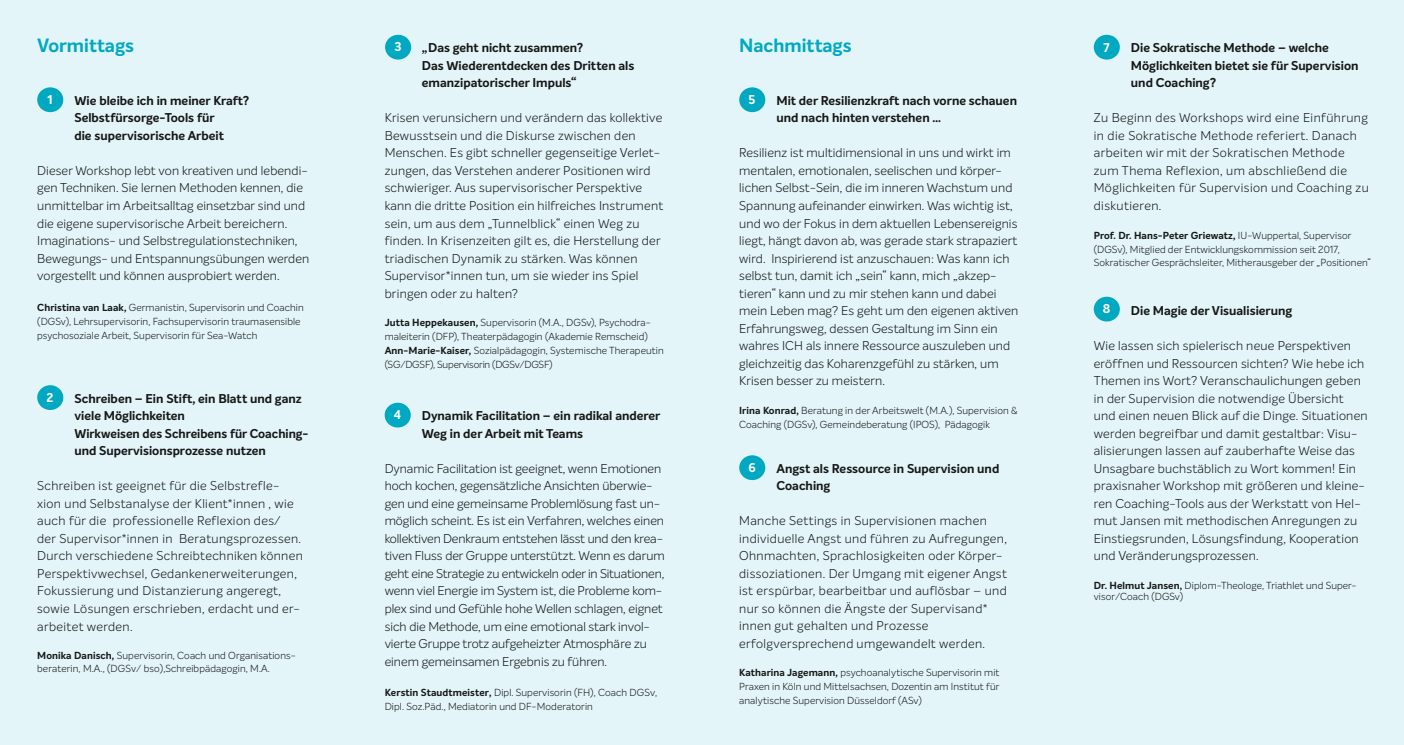
<style>
.page{position:relative;width:1404px;height:745px;background:#fff}
.page>*{position:absolute;margin:0;border:0;box-sizing:border-box;transform-origin:0 0}
.t1{font:700 18.75px "Intelo Alt";color:#00a9c1}
.t2{font:300 12.5px/17.5px "Intelo Alt";letter-spacing:.02em;color:#161615}
.t3{font:700 12.5px/17.5px "Intelo Alt";color:#161615}
.t4{font:300 12.5px/17.5px "Intelo Alt";color:#161615}
.t5{font:700 12.5px "Intelo Alt";color:#fff}
.t6{font:300 10px/13.8px "Intelo Alt";letter-spacing:.01em;color:#161615}
.s1{font-weight:700}
</style>
<div class="page">
<div style="left:0;top:0;width:1403px;height:744px;background:#e3f5f9"></div>
<div style="left:385px;top:35px;width:26px;height:25px;background:#00a9c1;border-radius:50%"></div>
<div style="left:1093px;top:35px;width:26px;height:25px;background:#00a9c1;border-radius:50%"></div>
<div style="left:384px;top:402px;width:27px;height:25px;background:#00a9c1;border-radius:50%"></div>
<div style="left:1093px;top:296px;width:26px;height:25px;background:#00a9c1;border-radius:50%"></div>
<div style="left:37px;top:87px;width:26px;height:25px;background:#00a9c1;border-radius:50%"></div>
<div style="left:739px;top:87px;width:26px;height:25px;background:#00a9c1;border-radius:50%"></div>
<div style="left:37px;top:385px;width:26px;height:25px;background:#00a9c1;border-radius:50%"></div>
<div style="left:739px;top:455px;width:26px;height:25px;background:#00a9c1;border-radius:50%"></div>
<h1 class="t1" style="left:37px;top:34px;width:98px">Vormittags</h1>
<h1 class="t1" style="left:739px;top:34px;width:114px">Nachmittags</h1>
<p class="t5" style="left:394px;top:38px;width:9px">3</p>
<p class="t5" style="left:1103px;top:39px;width:8px">7</p>
<p class="t3" style="left:422px;top:39px;width:214px">„Das geht nicht zusammen?<br>Das Wiederentdecken des Dritten als emanzipatorischer Impuls“</p>
<p class="t2" style="left:384px;top:109px;width:280px">Krisen verunsichern und verändern das kollektive Bewusstsein und die Diskurse zwischen den Menschen. Es gibt schneller gegenseitige Verlet&shy;zungen, das Verstehen anderer Positionen wird schwieriger. Aus supervisorischer Perspektive kann die dritte Position ein hilfreiches Instrument sein, um aus dem „Tunnelblick“ einen Weg zu finden. In Krisenzeiten gilt es, die Herstellung der triadischen Dynamik zu stärken. Was können Supervisor*innen tun, um sie wieder ins Spiel bringen oder zu halten?</p>
<p class="t6" style="left:384px;top:316px;width:280px"><span class="s1">Jutta Heppekausen,</span> Supervisorin (M.A., DGSv), Psychodra&shy;maleiterin (DFP), Theaterpädagogin (Akademie Remscheid)<br><span class="s1">Ann-Marie-Kaiser,</span> Sozialpädagogin, Systemische Therapeutin (SG/DGSF), Supervisorin (DGSv/DGSF)</p>
<p class="t3" style="left:1130px;top:39px;width:229px">Die Sokratische Methode – welche<br>Möglichkeiten bietet sie für Supervision und Coaching?</p>
<p class="t2" style="left:1093px;top:109px;width:276px">Zu Beginn des Workshops wird eine Einführung in die Sokratische Methode referiert. Danach arbeiten wir mit der Sokratischen Methode zum Thema Reflexion, um abschließend die Möglichkeiten für Supervision und Coaching zu diskutieren.</p>
<p class="t6" style="left:1093px;top:228px;width:278px"><span class="s1">Prof. Dr. Hans-Peter Griewatz,</span> IU-Wuppertal, Supervisor (DGSv), Mitglied der Entwicklungskommission seit 2017,<br>Sokratischer Gesprächsleiter, Mitherausgeber der „Positionen“</p>
<p class="t5" style="left:47px;top:92px;width:7px">1</p>
<p class="t5" style="left:748px;top:92px;width:8px">5</p>
<p class="t3" style="left:74px;top:92px;width:176px">Wie bleibe ich in meiner Kraft?<br>Selbstfürsorge-Tools für<br>die supervisorische Arbeit</p>
<p class="t2" style="left:37px;top:162px;width:273px">Dieser Workshop lebt von kreativen und lebendi&shy;gen Techniken. Sie lernen Methoden kennen, die unmittelbar im Arbeitsalltag einsetzbar sind und die eigene supervisorische Arbeit bereichern.<br>Imaginations- und Selbstregulationstechniken, Bewegungs- und Entspannungsübungen werden vorgestellt und können ausprobiert werden.</p>
<p class="t6" style="left:37px;top:301px;width:268px"><span class="s1">Christina van Laak,</span> Germanistin, Supervisorin und Coachin (DGSv), Lehrsupervisorin, Fachsupervisorin traumasensible psychosoziale Arbeit, Supervisorin für Sea-Watch</p>
<p class="t3" style="left:776px;top:92px;width:242px">Mit der Resilienzkraft nach vorne schauen und nach hinten verstehen …</p>
<p class="t2" style="left:739px;top:144px;width:280px">Resilienz ist multidimensional in uns und wirkt im mentalen, emotionalen, seelischen und körper&shy;lichen Selbst-Sein, die im inneren Wachstum und Spannung aufeinander einwirken. Was wichtig ist, und wo der Fokus in dem aktuellen Lebensereignis liegt, hängt davon ab, was gerade stark strapaziert wird. Inspirierend ist anzuschauen: Was kann ich selbst tun, damit ich „sein“ kann, mich „akzep&shy;tieren“ kann und zu mir stehen kann und dabei mein Leben mag? Es geht um den eigenen aktiven Erfahrungsweg, dessen Gestaltung im Sinn ein wahres ICH als innere Ressource auszuleben und gleichzeitig das Koharenzgefühl zu stärken, um Krisen besser zu meistern.</p>
<p class="t6" style="left:739px;top:403px;width:280px"><span class="s1">Irina Konrad,</span> Beratung in der Arbeitswelt (M.A.), Supervision &amp;<br>Coaching (DGSv), Gemeindeberatung (IPOS), Pädagogik</p>
<p class="t3" style="left:776px;top:459px;width:224px">Angst als Ressource in Supervision und<br>Coaching</p>
<p class="t2" style="left:739px;top:512px;width:269px">Manche Settings in Supervisionen machen individuelle Angst und führen zu Aufregungen, Ohnmachten, Sprachlosigkeiten oder Körper&shy;dissoziationen. Der Umgang mit eigener Angst ist erspürbar, bearbeitbar und auflösbar – und nur so können die Ängste der Supervisand* innen gut gehalten und Prozesse erfolgversprechend umgewandelt werden.</p>
<p class="t6" style="left:739px;top:665px;width:262px;text-align:justify"><span class="s1">Katharina Jagemann,</span> psychoanalytische Supervisorin mit Praxen in Köln und Mittelsachsen, Dozentin am Institut für analytische Supervision Düsseldorf (ASv)</p>
<p class="t5" style="left:1102px;top:300px;width:9px">8</p>
<p class="t3" style="left:1130px;top:302px;width:163px">Die Magie der Visualisierung</p>
<p class="t2" style="left:1093px;top:337px;width:275px">Wie lassen sich spielerisch neue Perspektiven eröffnen und Ressourcen sichten? Wie hebe ich Themen ins Wort? Veranschaulichungen geben in der Supervision die notwendige Übersicht und einen neuen Blick auf die Dinge. Situationen werden begreifbar und damit gestaltbar: Visu&shy;alisierungen lassen auf zauberhafte Weise das Unsagbare buchstäblich zu Wort kommen! Ein praxisnaher Workshop mit größeren und kleine&shy;ren Coaching-Tools aus der Werkstatt von Hel&shy;mut Jansen mit methodischen Anregungen zu Einstiegsrunden, Lösungsfindung, Kooperation und Veränderungsprozessen.</p>
<p class="t6" style="left:1093px;top:579px;width:264px;line-height:11.2px"><span class="s1">Dr. Helmut Jansen,</span> Diplom-Theologe, Triathlet und Super&shy;visor/Coach (DGSv)</p>
<p class="t5" style="left:47px;top:389px;width:8px">2</p>
<p class="t3" style="left:74px;top:389px;width:235px">Schreiben – Ein Stift, ein Blatt und ganz viele Möglichkeiten<br>Wirkweisen des Schreibens für Coaching&shy;und Supervisionsprozesse nutzen</p>
<p class="t2" style="left:37px;top:477px;width:267px">Schreiben ist geeignet für die Selbstrefle&shy;xion und Selbstanalyse der Klient*innen , wie auch für die professionelle Reflexion des/<br>der Supervisor*innen in Beratungsprozessen.<br>Durch verschiedene Schreibtechniken können Perspektivwechsel, Gedankenerweiterungen, Fokussierung und Distanzierung angeregt, sowie Lösungen erschrieben, erdacht und er&shy;arbeitet werden.</p>
<p class="t6" style="left:37px;top:648px;width:260px"><span class="s1">Monika Danisch,</span> Supervisorin, Coach und Organisations&shy;beraterin, M.A., (DGSv/ bso),Schreibpädagogin, M.A.</p>
<p class="t5" style="left:394px;top:406px;width:9px">4</p>
<p class="t3" style="left:422px;top:407px;width:240px">Dynamik Facilitation – ein radikal anderer<br>Weg in der Arbeit mit Teams</p>
<p class="t4" style="left:384px;top:459px;width:281px">Dynamic Facilitation ist geeignet, wenn Emotionen hoch kochen, gegensätzliche Ansichten überwie&shy;gen und eine gemeinsame Problemlösung fast un&shy;möglich scheint. Es ist ein Verfahren, welches einen kollektiven Denkraum entstehen lässt und den krea&shy;tiven Fluss der Gruppe unterstützt. Wenn es darum geht eine Strategie zu entwickeln oder in Situationen, wenn viel Energie im System ist, die Probleme kom&shy;plex sind und Gefühle hohe Wellen schlagen, eignet sich die Methode, um eine emotional stark invol&shy;vierte Gruppe trotz aufgeheizter Atmosphäre zu einem gemeinsamen Ergebnis zu führen.</p>
<p class="t6" style="left:384px;top:685px;width:274px"><span class="s1">Kerstin Staudtmeister,</span> Dipl. Supervisorin (FH), Coach DGSv,<br>Dipl. Soz.Päd., Mediatorin und DF-Moderatorin</p>
<p class="t5" style="left:748px;top:459px;width:9px">6</p>
</div>
